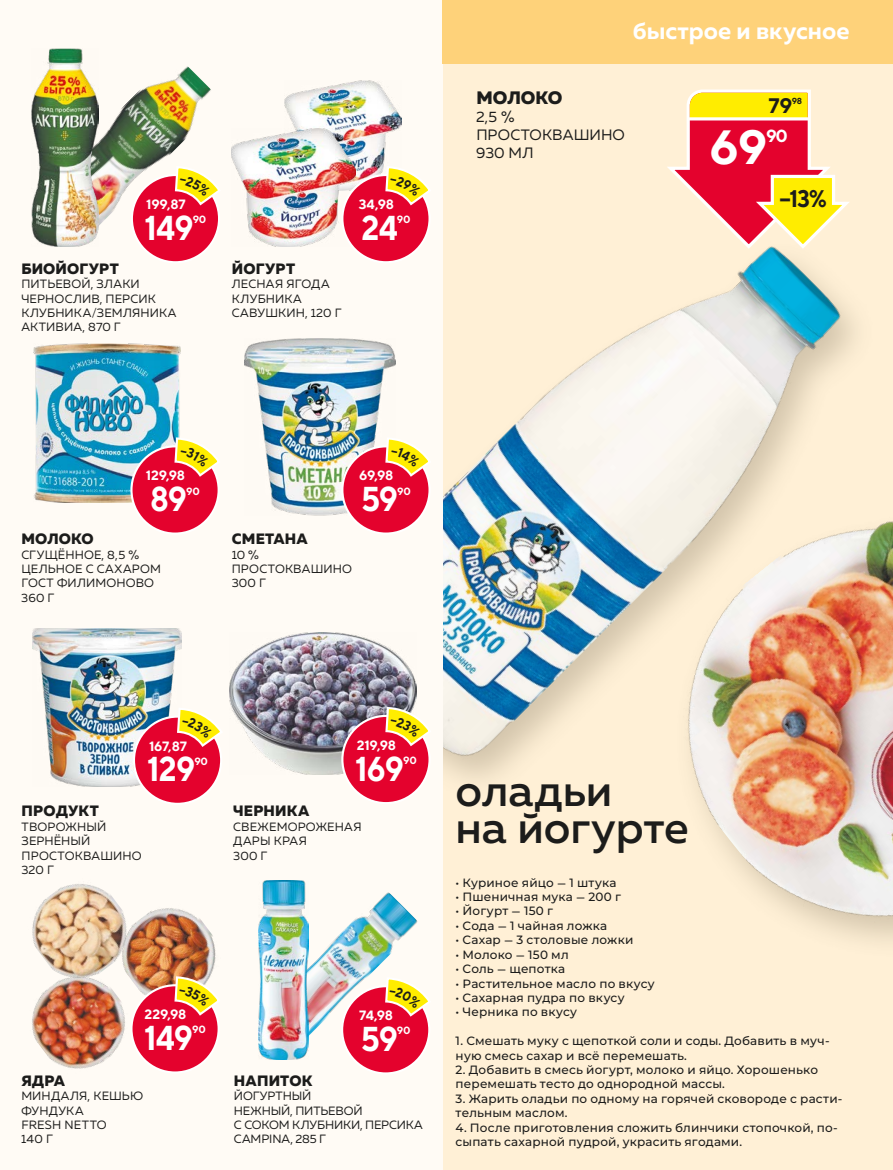
<style>
.page{position:relative;width:893px;height:1170px;background:#fff}
.page>*{position:absolute;margin:0;border:0;box-sizing:border-box;transform-origin:0 0}
.t1{font:700 48px "TT Norms";color:#fff}
.t2{font:500 45px/37.5px "Muller";letter-spacing:-.005em;color:#1c1c1b}
.t3{font:700 34.5px "TT Norms";letter-spacing:-.025em;color:#fff;scale:.9 1}
.t4{font:700 24px "Muller";color:#fff}
.t5{font:700 24px "TT Norms";color:#1c1c1b;scale:.9 1}
.t6{font:700 21px "TT Norms";color:#1c1c1b}
.t7{font:800 18px "Muller";color:#1c1c1b}
.t8{font:700 17.55px "TT Norms";color:#fff}
.t9{font:800 15px "Muller";letter-spacing:.01em;color:#1c1c1b}
.t10{font:15px/18px "Muller";letter-spacing:.005em;color:#1c1c1b}
.t11{font:700 13.5px "TT Norms";letter-spacing:-.015em;color:#fff}
.t12{font:100 12px/14.4px "Montserrat";letter-spacing:.015em;color:#1c1c1b}
.t13{font:12px/14.4px "Muller";letter-spacing:.01em;color:#1c1c1b}
.t14{font:12px/14.4px "Muller";letter-spacing:-.015em;color:#1c1c1b}
.t15{font:700 10.5px "TT Norms";letter-spacing:-.025em;color:#fff}
.t16{font:700 8.7px "TT Norms";color:#1c1c1b}
.s1{font-family:"Muller";font-weight:400}
</style>
<div class="page">
<div style="left:442px;top:0;width:451px;height:1169px;background:#fff0d6"></div>
<img style="left:442px;top:204px;width:413px;height:571px">
<div style="left:0;top:0;width:442px;height:1169px;background:#fffbf5"></div>
<div style="left:442px;top:0;width:451px;height:64px;background:#fed27a"></div>
<svg style="left:663px;top:89px;width:191px;height:162px"></svg>
<hr style="left:689px;top:117px;width:120px;height:3px;background:#fff">
<img style="left:285px;top:80px;width:116px;height:106px">
<img style="left:232px;top:129px;width:123px;height:118px">
<div style="left:342px;top:175px;width:88px;height:87px;background:#e4022d;border-radius:50%"></div>
<div style="left:341px;top:174px;width:90px;height:89px;border:2px solid #fff;border-radius:50%"></div>
<img style="left:244px;top:338px;width:151px;height:177px">
<div style="left:342px;top:446px;width:88px;height:87px;background:#e4022d;border-radius:50%"></div>
<div style="left:341px;top:445px;width:90px;height:89px;border:2px solid #fff;border-radius:50%"></div>
<img style="left:229px;top:632px;width:187px;height:142px">
<div style="left:342px;top:715px;width:88px;height:88px;background:#e4022d;border-radius:50%"></div>
<div style="left:341px;top:714px;width:90px;height:90px;border:2px solid #fff;border-radius:50%"></div>
<img style="left:144px;top:908px;width:72px;height:87px">
<img style="left:32px;top:994px;width:112px;height:75px">
<img style="left:32px;top:884px;width:112px;height:110px">
<div style="left:131px;top:985px;width:88px;height:87px;background:#e4022d;border-radius:50%"></div>
<div style="left:130px;top:984px;width:90px;height:89px;border:2px solid #fff;border-radius:50%"></div>
<img style="left:34px;top:343px;width:146px;height:159px">
<div style="left:131px;top:446px;width:88px;height:87px;background:#e4022d;border-radius:50%"></div>
<div style="left:130px;top:445px;width:90px;height:89px;border:2px solid #fff;border-radius:50%"></div>
<img style="left:611px;top:465px;width:282px;height:476px">
<img style="left:308px;top:892px;width:110px;height:157px">
<img style="left:258px;top:880px;width:50px;height:179px">
<img style="left:32px;top:628px;width:150px;height:158px">
<div style="left:134px;top:716px;width:87px;height:87px;background:#e4022d;border-radius:50%"></div>
<img style="left:98px;top:66px;width:113px;height:165px">
<div style="left:132px;top:175px;width:87px;height:87px;background:#e4022d;border-radius:50%"></div>
<img style="left:31px;top:49px;width:67px;height:198px">
<div style="left:342px;top:986px;width:87px;height:87px;background:#e4022d;border-radius:50%"></div>
<svg style="left:384px;top:165px;width:47px;height:93px"></svg>
<svg style="left:384px;top:436px;width:47px;height:94px"></svg>
<svg style="left:384px;top:705px;width:47px;height:94px"></svg>
<svg style="left:173px;top:975px;width:47px;height:93px"></svg>
<svg style="left:173px;top:436px;width:47px;height:94px"></svg>
<svg style="left:176px;top:706px;width:45px;height:94px"></svg>
<svg style="left:174px;top:165px;width:45px;height:93px"></svg>
<svg style="left:384px;top:976px;width:45px;height:93px"></svg>
<h3 class="t4" style="left:633px;top:15px;width:218px">быстрое и вкусное</h3>
<p class="t11" style="left:146px;top:196px;width:41px">199,87</p>
<p class="t11" style="left:359px;top:196px;width:37px">34,98</p>
<h3 class="t7" style="left:476px;top:86px;width:87px">МОЛОКО</h3>
<p class="t10" style="left:476px;top:107px;width:150px">2,5 %<br>ПРОСТОКВАШИНО<br>930 МЛ</p>
<h3 class="t6" style="left:769px;top:92px;width:25px">79</h3>
<p class="t16" style="left:792px;top:95px;width:12px">98</p>
<h1 class="t1" style="left:710px;top:117px;width:59px">69</h1>
<h3 class="t8" style="left:766px;top:125px;width:23px">90</h3>
<h3 class="t5" style="left:779px;top:184px;width:54px">−13%</h3>
<h3 class="t3" style="left:145px;top:206px;width:56px">149</h3>
<p class="t15" style="left:193px;top:213px;width:15px">90</p>
<h3 class="t3" style="left:361px;top:206px;width:42px">24</h3>
<p class="t15" style="left:397px;top:213px;width:15px">90</p>
<p class="t9" style="left:21px;top:259px;width:99px">БИОЙОГУРТ</p>
<p class="t13" style="left:21px;top:277px;width:157px">ПИТЬЕВОЙ, ЗЛАКИ<br>ЧЕРНОСЛИВ, ПЕРСИК<br>КЛУБНИКА/ЗЕМЛЯНИКА<br>АКТИВИА, 870 Г</p>
<p class="t9" style="left:232px;top:259px;width:65px">ЙОГУРТ</p>
<p class="t13" style="left:232px;top:277px;width:111px">ЛЕСНАЯ ЯГОДА<br>КЛУБНИКА<br>САВУШКИН, 120 Г</p>
<p class="t11" style="left:146px;top:467px;width:41px">129,98</p>
<p class="t11" style="left:359px;top:467px;width:36px">69,98</p>
<h3 class="t3" style="left:150px;top:477px;width:42px">89</h3>
<p class="t15" style="left:186px;top:484px;width:15px">90</p>
<h3 class="t3" style="left:361px;top:477px;width:43px">59</h3>
<p class="t15" style="left:397px;top:484px;width:15px">90</p>
<p class="t9" style="left:21px;top:529px;width:74px">МОЛОКО</p>
<p class="t13" style="left:21px;top:547px;width:141px">СГУЩЁННОЕ, 8,5 %<br>ЦЕЛЬНОЕ С САХАРОМ<br>ГОСТ ФИЛИМОНОВО<br>360 Г</p>
<p class="t9" style="left:232px;top:529px;width:78px">СМЕТАНА</p>
<p class="t13" style="left:232px;top:547px;width:122px">10 %<br>ПРОСТОКВАШИНО<br>300 Г</p>
<p class="t11" style="left:149px;top:737px;width:39px">167,87</p>
<p class="t11" style="left:357px;top:736px;width:41px">219,98</p>
<h3 class="t3" style="left:147px;top:747px;width:55px">129</h3>
<p class="t15" style="left:194px;top:754px;width:15px">90</p>
<h3 class="t3" style="left:355px;top:746px;width:56px">169</h3>
<p class="t15" style="left:403px;top:753px;width:15px">90</p>
<p class="t9" style="left:22px;top:801px;width:79px">ПРОДУКТ</p>
<p class="t13" style="left:21px;top:819px;width:122px">ТВОРОЖНЫЙ<br>ЗЕРНЁНЫЙ<br>ПРОСТОКВАШИНО<br>320 Г</p>
<p class="t9" style="left:233px;top:801px;width:78px">ЧЕРНИКА</p>
<p class="t13" style="left:233px;top:819px;width:130px">СВЕЖЕМОРОЖЕНАЯ<br>ДАРЫ КРАЯ<br>300 Г</p>
<p class="t11" style="left:145px;top:1005px;width:43px">229,98</p>
<p class="t11" style="left:359px;top:1006px;width:36px">74,98</p>
<h3 class="t3" style="left:144px;top:1015px;width:56px">149</h3>
<p class="t15" style="left:192px;top:1023px;width:15px">90</p>
<h3 class="t3" style="left:361px;top:1016px;width:43px">59</h3>
<p class="t15" style="left:397px;top:1023px;width:15px">90</p>
<p class="t9" style="left:21px;top:1070px;width:45px">ЯДРА</p>
<p class="t13" style="left:21px;top:1088px;width:123px">МИНДАЛЯ, КЕШЬЮ<br>ФУНДУКА<br>FRESH NETTO<br>140 Г</p>
<p class="t9" style="left:234px;top:1070px;width:80px">НАПИТОК</p>
<p class="t14" style="left:234px;top:1088px;width:190px">ЙОГУРТНЫЙ<br>НЕЖНЫЙ, ПИТЬЕВОЙ<br>С СОКОМ КЛУБНИКИ, ПЕРСИКА<br>CAMPINA, 285 Г</p>
<h2 class="t2" style="left:456px;top:771px;width:235px">оладьи<br>на йогурте</h2>
<p class="t12" style="left:456px;top:874px;width:162px">• Куриное яйцо <span class="s1">—</span> 1 штука</p>
<p class="t12" style="left:456px;top:889px;width:167px">• Пшеничная мука <span class="s1">—</span> 200 г</p>
<p class="t12" style="left:456px;top:903px;width:99px">• Йогурт <span class="s1">—</span> 150 г</p>
<p class="t12" style="left:456px;top:918px;width:153px">• Сода <span class="s1">—</span> 1 чайная ложка</p>
<p class="t12" style="left:456px;top:932px;width:179px">• Сахар <span class="s1">—</span> 3 столовые ложки</p>
<p class="t12" style="left:456px;top:946px;width:115px">• Молоко <span class="s1">—</span> 150 мл</p>
<p class="t12" style="left:456px;top:961px;width:111px">• Соль <span class="s1">—</span> щепотка</p>
<p class="t12" style="left:456px;top:975px;width:201px">• Растительное масло по вкусу</p>
<p class="t12" style="left:456px;top:990px;width:171px">• Сахарная пудра по вкусу</p>
<p class="t12" style="left:456px;top:1004px;width:123px">• Черника по вкусу</p>
<p class="t12" style="left:456px;top:1033px;width:375px">1. Смешать муку с щепоткой соли и соды. Добавить в муч&shy;ную смесь сахар и всё перемешать.</p>
<p class="t12" style="left:456px;top:1062px;width:364px">2. Добавить в смесь йогурт, молоко и яйцо. Хорошенько перемешать тесто до однородной массы.</p>
<p class="t12" style="left:456px;top:1090px;width:388px">3. Жарить оладьи по одному на горячей сковороде с расти&shy;тельным маслом.</p>
<p class="t12" style="left:456px;top:1119px;width:384px">4. После приготовления сложить блинчики стопочкой, по&shy;сыпать сахарной пудрой, украсить ягодами.</p>
</div>
